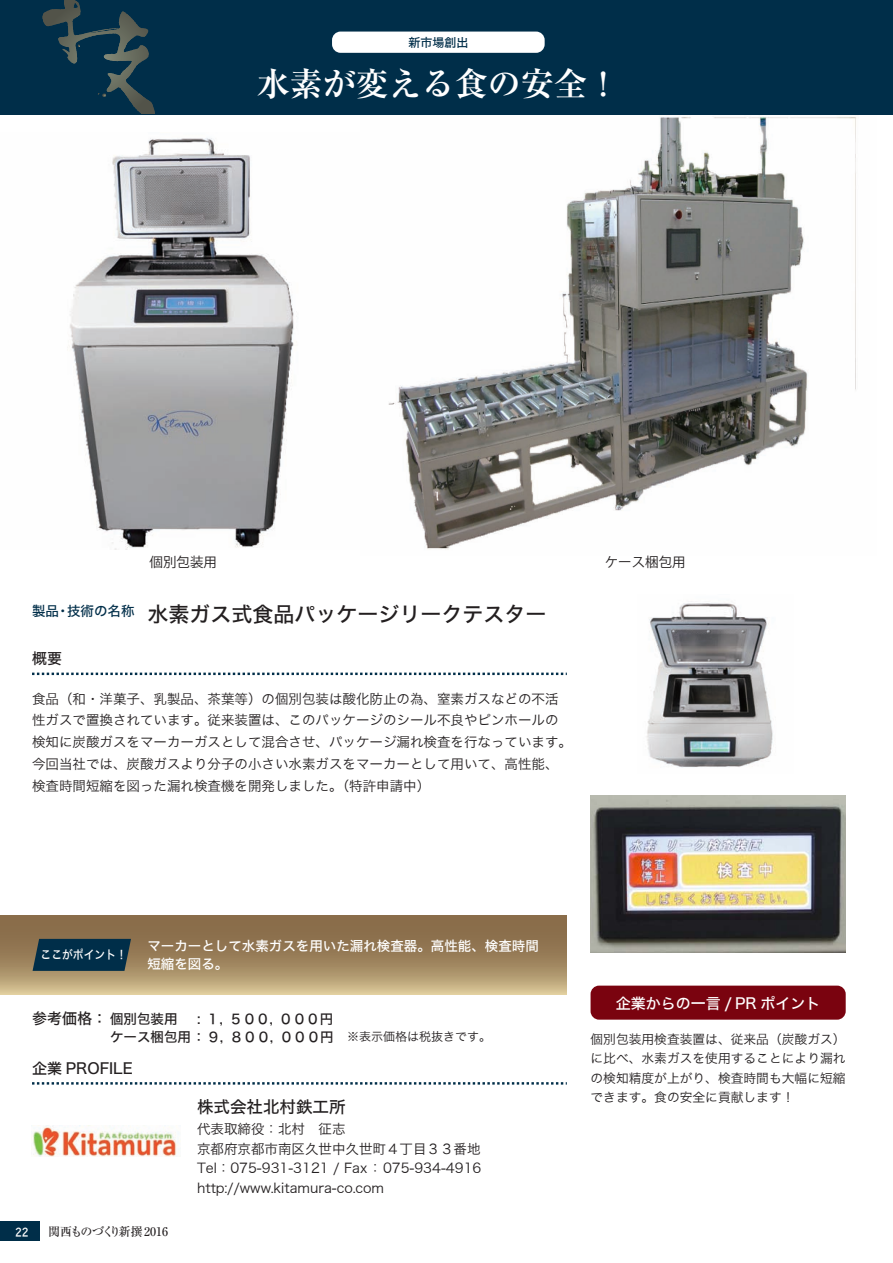
<style>
.page{position:relative;width:893px;height:1263px;background:#fff}
.page>*{position:absolute;margin:0;border:0;box-sizing:border-box;transform-origin:0 0}
.t1{font:700 33px "Ryumin Pro";color:#fff}
.t2{font:21px "Hiragino Kaku W5 90 msp RKSJ H";color:#231f20}
.t3{font:16.5px "Hiragino Kaku W5 90 msp RKSJ H";color:#231f20}
.t4{font:15px "Hiragino Kaku W5 90 msp RKSJ H";color:#fff}
.t5{font:15px "Hiragino Kaku W5 90 msp RKSJ H";color:#231f20}
.t6{font:13.5px/21.8px "Hiragino Kaku W3 90 msp RKSJ H";color:#231f20}
.t7{font:13.5px/18px "Hiragino Kaku W5 90 msp RKSJ H";color:#231f20}
.t8{font:13.5px/18px "Hiragino Kaku W5 90 msp RKSJ H";color:#fff}
.t9{font:13.5px "Koz Go Pro";color:#231f20}
.t10{font:13.5px "Hiragino Kaku W5 90 msp RKSJ H";color:#002e49}
.t11{font:500 13.5px "JSS Gothic";color:#fff}
.t12{font:12.75px/19.5px "Hiragino Kaku W3 90 msp RKSJ H";color:#231f20;text-align:justify}
.t13{font:500 12px "Ryumin Pro";letter-spacing:-.03em;color:#231f20}
.t14{font:12px "Hiragino Kaku W5 90 msp RKSJ H";color:#fff;scale:.9 1}
.t15{font:12px "Hiragino Kaku W5 90 msp RKSJ H";color:#002e49}
.s1{font-size:15px}
.s2{font-family:"Hiragino Kaku W3 90 msp RKSJ H";font-size:12px}
</style>
<div class="page">
<img style="left:361px;top:114px;width:515px;height:436px">
<img style="left:70px;top:133px;width:311px;height:416px">
<img style="left:646px;top:601px;width:127px;height:167px">
<img style="left:32px;top:1126px;width:147px;height:30px">
<img style="left:591px;top:796px;width:255px;height:157px">
<div style="left:0;top:0;width:893px;height:114px;background:#002e49"></div>
<svg style="left:32px;top:673px;width:535px;height:2px"></svg>
<svg style="left:32px;top:1082px;width:535px;height:2px"></svg>
<svg style="left:0;top:915px;width:567px;height:80px;background:#a18861"></svg>
<svg style="left:33px;top:939px;width:98px;height:32px;background:#0a334a"></svg>
<svg style="left:43px;top:0;width:27px;height:53px"></svg>
<svg style="left:98px;top:93px;width:8px;height:4px"></svg>
<div style="left:591px;top:986px;width:255px;height:34px;background:#7a030f;border-radius:9px"></div>
<div style="left:332px;top:32px;width:213px;height:21px;background:#fff;border-radius:9px"></div>
<div style="left:0;top:1221px;width:40px;height:19px;background:#002e49"></div>
<p class="t15" style="left:408px;top:36px;width:61px">新市場創出</p>
<h1 class="t1" style="left:257px;top:57px;width:365px">水素が変える食の安全！</h1>
<p class="t9" style="left:150px;top:553px;width:69px">個別包装用</p>
<p class="t9" style="left:605px;top:553px;width:82px">ケース梱包用</p>
<p class="t10" style="left:32px;top:604px;width:104px">製品・技術の名称</p>
<p class="t5" style="left:32px;top:651px;width:31px">概要</p>
<h2 class="t2" style="left:148px;top:603px;width:400px">水素ガス式食品パッケージリークテスター</h2>
<p class="t6" style="left:32px;top:688px;width:541px">食品（和・洋菓子、乳製品、茶葉等）の個別包装は酸化防止の為、窒素ガスなどの不活性ガスで置換されています。従来装置は、このパッケージのシール不良やピンホールの検知に炭酸ガスをマーカーガスとして混合させ、パッケージ漏れ検査を行なっています。今回当社では、炭酸ガスより分子の小さい水素ガスをマーカーとして用いて、高性能、検査時間短縮を図った漏れ検査機を開発しました。（特許申請中）</p>
<p class="t14" style="left:41px;top:949px;width:97px">ここがポイント！</p>
<p class="t8" style="left:147px;top:937px;width:393px">マーカーとして水素ガスを用いた漏れ検査器。高性能、検査時間短縮を図る。</p>
<p class="t7" style="left:110px;top:1010px;width:383px;text-indent:-78px"><span class="s1">参考価格：</span>個別包装用 　: １，５００，０００円　　<br>ケース梱包用 ： ９，８００，０００円　<span class="s2">※表示価格は税抜きです。</span></p>
<p class="t5" style="left:32px;top:1060px;width:102px">企業 PROFILE</p>
<p class="t11" style="left:15px;top:1225px;width:15px">22</p>
<p class="t13" style="left:48px;top:1222px;width:121px">関西ものづくり新撰 2016</p>
<p class="t3" style="left:197px;top:1098px;width:150px">株式会社北村鉄工所</p>
<p class="t6" style="left:197px;top:1120px;width:286px;line-height:19.5px">代表取締役：北村　征志<br>京都府京都市南区久世中久世町４丁目３３番地<br>Tel：075-931-3121 / Fax ： 075-934-4916 http://www.kitamura-co.com</p>
<p class="t4" style="left:616px;top:996px;width:206px">企業からの一言 / PR ポイント</p>
<p class="t12" style="left:591px;top:1030px;width:256px">個別包装用検査装置は、従来品（炭酸ガス）に比べ、水素ガスを使用することにより漏れの検知精度が上がり、検査時間も大幅に短縮できます。食の安全に貢献します！</p>
</div>
